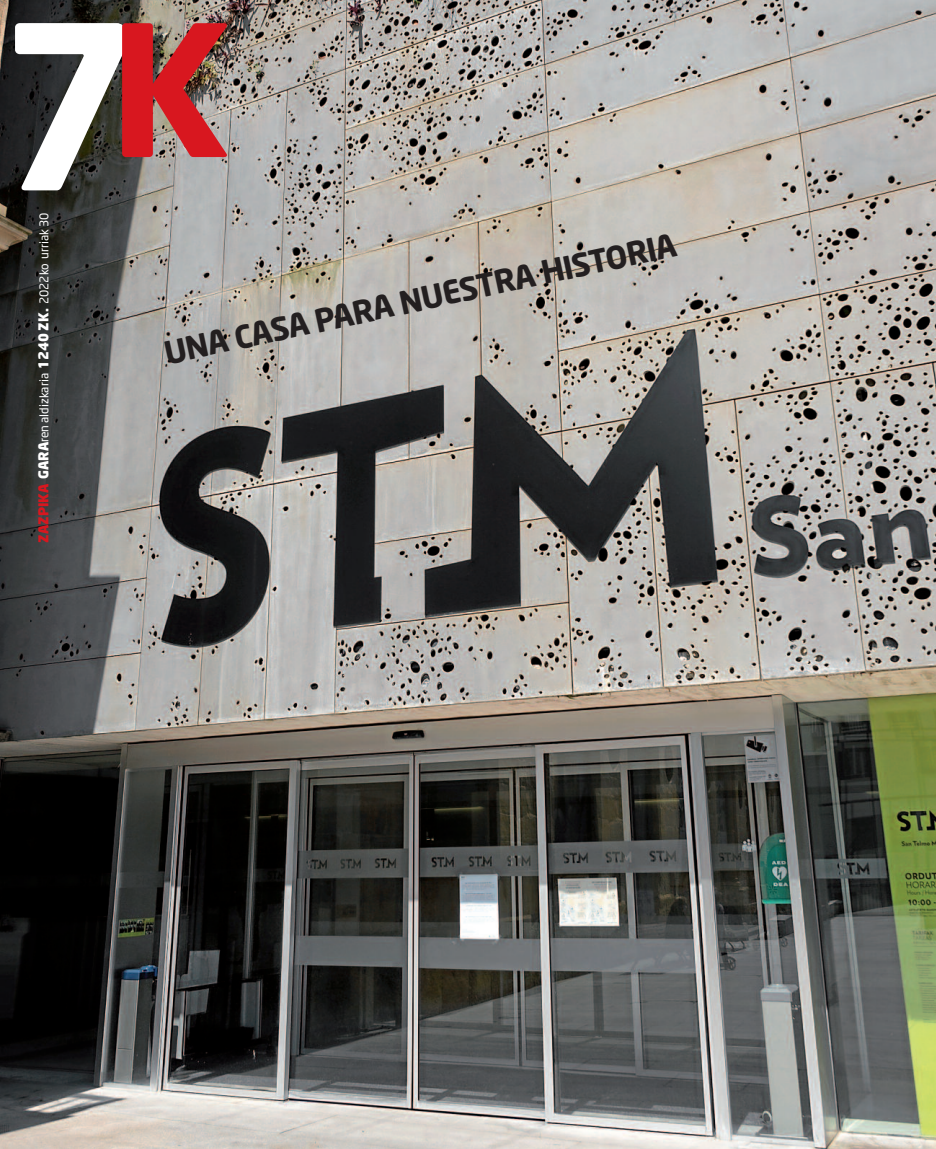
<style>
.page{position:relative;width:936px;height:1149px;background:#fff}
.page>*{position:absolute;margin:0;border:0;box-sizing:border-box;transform-origin:0 0}
.t1{font:700 225px "Neo Sans";color:#fff}
.t2{font:700 31.5px "Neo Sans";color:#231f20}
.t3{font:12px "Neo Sans";color:#fff}
.s1{font-size:180px;color:#d8171f}
.s2{font-weight:900;font-size:13.5px;color:#d8171f}
.s3{font-weight:900;font-size:13.5px}
</style>
<div class="page">
<img style="left:0;top:0;width:935px;height:1148px">
<h1 class="t1" style="left:-3px;top:18px;width:236px">7<span class="s1">K</span></h1>
<p class="t3" style="left:40px;top:542px;width:331px;rotate:-90deg"><span class="s2">ZAZPIKA</span> <span class="s3">GARA</span>ren aldizkaria <span class="s3">1240 ZK.</span> 2022ko urriak 30</p>
<h2 class="t2" style="left:162px;top:341px;width:524px;rotate:-12deg">UNA CASA PARA NUESTRA HISTORIA</h2>
</div>
